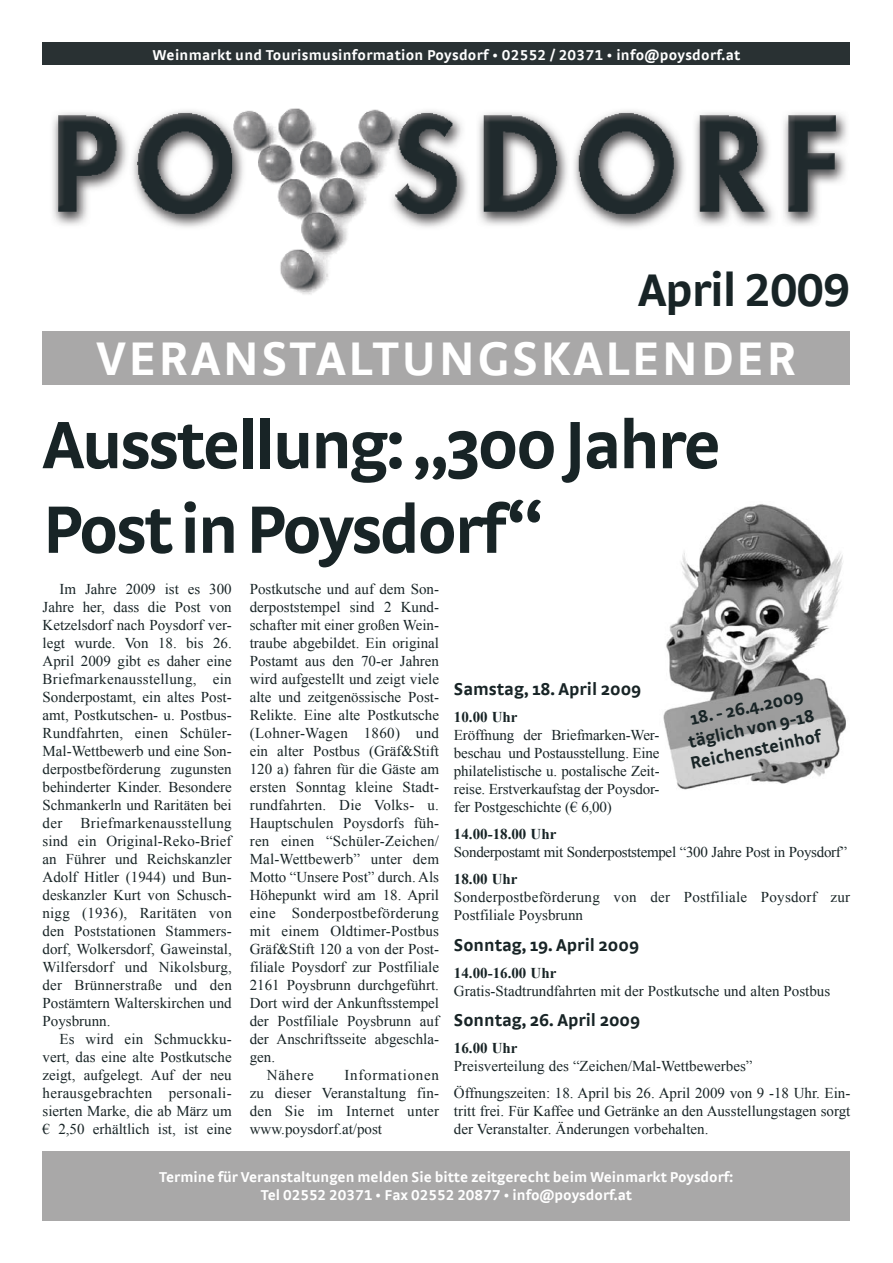
<style>
.page{position:relative;width:893px;height:1263px;background:#fff}
.page>*{position:absolute;margin:0;border:0;box-sizing:border-box;transform-origin:0 0}
.t1{font:70.5px/84.6px "Strada";letter-spacing:-.04em;color:#182426}
.t2{font:700 49.5px "Strada TF";letter-spacing:.05em;color:#fff}
.t3{font:700 48px "Strada TF";letter-spacing:-.025em;color:#182426}
.t4{font:18px/21.6px "Strada";color:#182426;text-align:center}
.t5{font:15px/18px "Times New Roman";color:#182426;text-align:justify}
.t6{font:700 15px/18px "Strada TF";color:#fff;text-align:center}
.t7{font:700 15px "Strada TF";letter-spacing:.02em;color:#fff}
.t8{font:15px "Times New Roman";letter-spacing:-.02em;color:#182426}
.t9{font:700 15px "Times New Roman";color:#182426}
.t10{font:15px "Times New Roman";letter-spacing:.02em;color:#182426}
</style>
<div class="page">
<img style="left:52px;top:108px;width:795px;height:187px">
<div style="left:43px;top:332px;width:807px;height:53px;background:#a9a8a8"></div>
<div style="left:43px;top:1151px;width:807px;height:69px;background:#a9a8a8"></div>
<div style="left:43px;top:43px;width:807px;height:22px;background:#293133"></div>
<img style="left:663px;top:504px;width:183px;height:286px">
<p class="t6" style="left:646px;top:44px;width:198px">Poysdorfer Stadtnachrichten</p>
<p class="t7" style="left:153px;top:45px;width:589px">Weinmarkt und Tourismusinformation Poysdorf • 02552 / 20371 • info@poysdorf.at</p>
<h3 class="t3" style="left:638px;top:261px;width:214px">April 2009</h3>
<h2 class="t2" style="left:97px;top:328px;width:701px">VERANSTALTUNGSKALENDER</h2>
<h1 class="t1" style="left:43px;top:400px;width:680px">Ausstellung: „300 Jahre<br>Post in Poysdorf“</h1>
<p class="t5" style="left:43px;top:580px;width:191px;text-indent:17px">Im Jahre 2009 ist es 300<br>Jahre her, dass die Post von Ketzelsdorf nach Poysdorf ver&shy;legt wurde. Von 18. bis 26.<br>April 2009 gibt es daher eine Briefmarkenausstellung, ein Sonderpostamt, ein altes Post&shy;amt, Postkutschen- u. Postbus-Rundfahrten, einen Schüler-Mal-Wettbewerb und eine Son&shy;derpostbeförderung zugunsten behinderter Kinder. Besondere Schmankerln und Raritäten bei der Briefmarkenausstellung sind ein Original-Reko-Brief an Führer und Reichskanzler Adolf Hitler (1944) und Bun&shy;deskanzler Kurt von Schusch&shy;nigg (1936), Raritäten von den Poststationen Stammers&shy;dorf, Wolkersdorf, Gaweinstal, Wilfersdorf und Nikolsburg, der Brünnerstraße und den Postämtern Walterskirchen und Poysbrunn.</p>
<p class="t5" style="left:43px;top:1030px;width:191px;text-indent:17px">Es wird ein Schmuckku&shy;vert, das eine alte Postkutsche zeigt, aufgelegt. Auf der neu herausgebrachten personali&shy;sierten Marke, die ab März um € 2,50 erhältlich ist, ist eine</p>
<p class="t5" style="left:250px;top:580px;width:191px">Postkutsche und auf dem Son-</p>
<p class="t5" style="left:250px;top:598px;width:191px">derpoststempel sind 2 Kund-</p>
<p class="t5" style="left:250px;top:616px;width:191px">schafter mit einer großen Wein-</p>
<p class="t5" style="left:250px;top:634px;width:191px">traube abgebildet. Ein original</p>
<p class="t5" style="left:250px;top:652px;width:191px">Postamt aus den 70-er Jahren</p>
<p class="t5" style="left:250px;top:670px;width:191px">wird aufgestellt und zeigt viele</p>
<p class="t5" style="left:250px;top:688px;width:191px">alte und zeitgenössische Post-</p>
<p class="t5" style="left:250px;top:706px;width:191px">Relikte. Eine alte Postkutsche</p>
<p class="t10" style="left:250px;top:723px;width:191px">(Lohner-Wagen 1860) und</p>
<p class="t5" style="left:250px;top:742px;width:191px">ein alter Postbus (Gräf&amp;Stift</p>
<p class="t5" style="left:250px;top:760px;width:191px">120 a) fahren für die Gäste am</p>
<p class="t5" style="left:250px;top:778px;width:191px">ersten Sonntag kleine Stadt-</p>
<p class="t5" style="left:250px;top:796px;width:191px">rundfahrten. Die Volks- u.</p>
<p class="t5" style="left:250px;top:814px;width:191px">Hauptschulen Poysdorfs füh-</p>
<p class="t5" style="left:250px;top:832px;width:191px">ren einen “Schüler-Zeichen/</p>
<p class="t5" style="left:250px;top:850px;width:191px">Mal-Wettbewerb” unter dem</p>
<p class="t5" style="left:250px;top:868px;width:191px">Motto “Unsere Post” durch. Als</p>
<p class="t5" style="left:250px;top:886px;width:191px">Höhepunkt wird am 18. April</p>
<p class="t10" style="left:250px;top:903px;width:191px">eine Sonderpostbeförderung</p>
<p class="t5" style="left:250px;top:922px;width:191px">mit einem Oldtimer-Postbus</p>
<p class="t5" style="left:250px;top:940px;width:191px">Gräf&amp;Stift 120 a von der Post-</p>
<p class="t5" style="left:250px;top:958px;width:191px">filiale Poysdorf zur Postfiliale</p>
<p class="t5" style="left:250px;top:976px;width:191px">2161 Poysbrunn durchgeführt.</p>
<p class="t5" style="left:250px;top:994px;width:191px">Dort wird der Ankunftsstempel</p>
<p class="t5" style="left:250px;top:1012px;width:191px">der Postfiliale Poysbrunn auf</p>
<p class="t5" style="left:250px;top:1030px;width:191px">der Anschriftsseite abgeschla-</p>
<p class="t5" style="left:250px;top:1048px;width:27px">gen.</p>
<p class="t5" style="left:267px;top:1066px;width:48px">Nähere</p>
<p class="t5" style="left:250px;top:1066px;width:191px;text-indent:95px">Informationen zu dieser Veranstaltung fin&shy;den Sie im Internet unter www.poysdorf.at/post</p>
<p class="t4" style="left:454px;top:678px;width:189px">Samstag, 18. April 2009</p>
<p class="t9" style="left:454px;top:707px;width:65px">10.00 Uhr</p>
<p class="t5" style="left:454px;top:726px;width:207px">Eröffnung der Briefmarken-Wer&shy;beschau und Postausstellung. Eine philatelistische u. postalische Zeit&shy;reise. Erstverkaufstag der Poysdor&shy;fer Postgeschichte (€ 6,00)</p>
<p class="t9" style="left:454px;top:824px;width:104px">14.00-18.00 Uhr</p>
<p class="t8" style="left:454px;top:842px;width:395px">Sonderpostamt mit Sonderpoststempel “300 Jahre Post in Poysdorf”</p>
<p class="t9" style="left:454px;top:869px;width:65px">18.00 Uhr</p>
<p class="t5" style="left:454px;top:888px;width:398px">Sonderpostbeförderung von der Postfiliale Poysdorf zur<br>Postfiliale Poysbrunn</p>
<p class="t4" style="left:454px;top:933px;width:187px">Sonntag, 19. April 2009</p>
<p class="t9" style="left:454px;top:962px;width:104px">14.00-16.00 Uhr</p>
<p class="t5" style="left:454px;top:981px;width:378px">Gratis-Stadtrundfahrten mit der Postkutsche und alten Postbus</p>
<p class="t4" style="left:454px;top:1009px;width:188px">Sonntag, 26. April 2009</p>
<p class="t9" style="left:454px;top:1038px;width:65px">16.00 Uhr</p>
<p class="t5" style="left:454px;top:1052px;width:398px;line-height:27px">Preisverteilung des “Zeichen/Mal-Wettbewerbes”<br>Öffnungszeiten: 18. April bis 26. April 2009 von 9 -18 Uhr. Ein-</p>
<p class="t5" style="left:454px;top:1102px;width:398px">tritt frei. Für Kaffee und Getränke an den Ausstellungstagen sorgt der Veranstalter. Änderungen vorbehalten.</p>
<p class="t4" style="left:679px;top:710px;width:134px;rotate:-12deg">18. - 26.4.2009 täglich von 9-18<br>Reichensteinhof</p>
<p class="t6" style="left:159px;top:1168px;width:576px">Termine für Veranstaltungen melden Sie bitte zeitgerecht beim Weinmarkt Poysdorf:<br>Tel 02552 20371 • Fax 02552 20877 • info@poysdorf.at</p>
</div>
